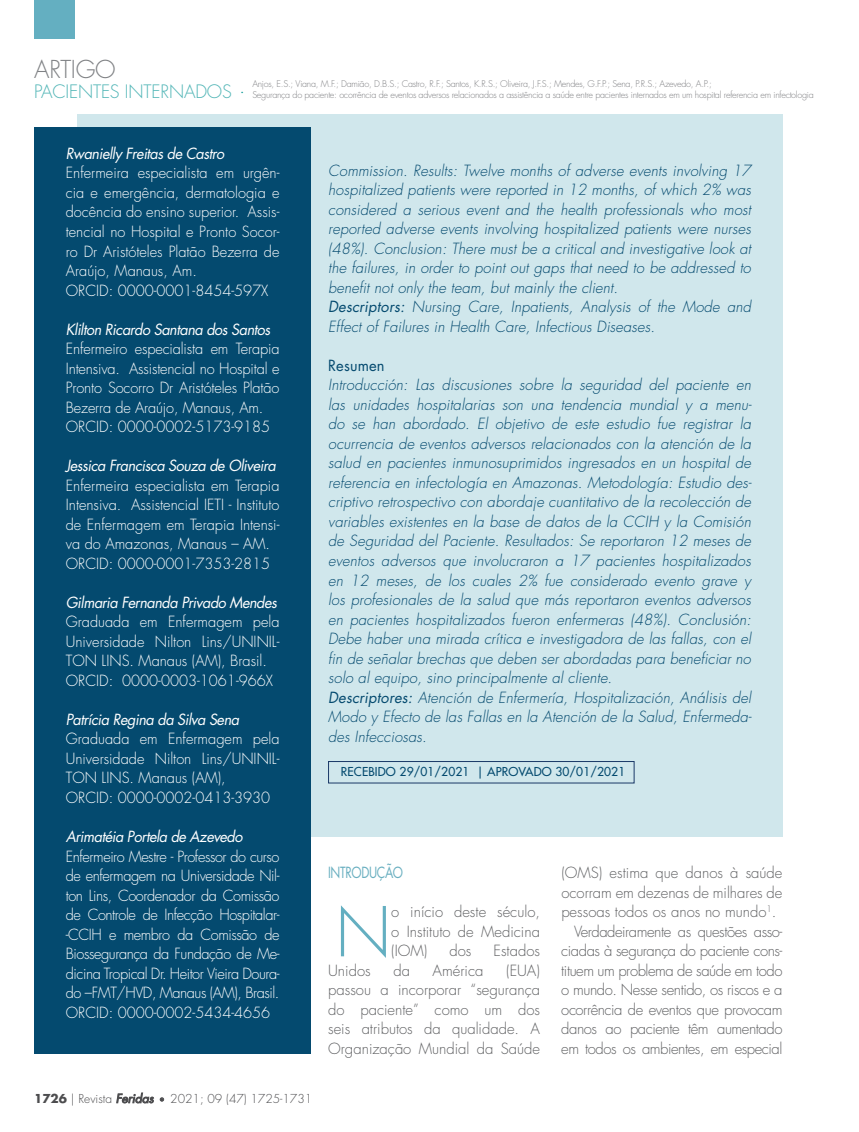
<style>
.page{position:relative;width:859px;height:1132px;background:#fff}
.page>*{position:absolute;margin:0;border:0;box-sizing:border-box;transform-origin:0 0}
.t1{font:300 66.75px "Futura Std";color:#64afc1}
.t2{font:300 24px "Futura Std";letter-spacing:-.01em;color:#808285}
.t3{font:italic 300 15px/19.5px "Futura Std";letter-spacing:.01em;color:#044a6f}
.t4{font:300 15px/19.5px "Futura Std";color:#fff}
.t5{font:300 15px/19.5px "Futura Std";letter-spacing:-.03em;color:#606163;text-align:justify}
.t6{font:italic 15px "Futura Std";letter-spacing:-.035em;color:#fff}
.t7{font:300 15px "Futura Std";color:#606163}
.t8{font:15px "Futura Std";letter-spacing:-.03em;color:#69afc0;scale:.79 1}
.t9{font:15px "Futura Std";letter-spacing:.01em;color:#044a6f}
.t10{font:300 12px "Futura Std";color:#4d4d4f}
.t11{font:500 12px "Futura Std";letter-spacing:.01em;color:#044a6f}
.t12{font:300 9px/10.8px "Futura Std";letter-spacing:-.03em;color:#818285}
.s1{font-size:18px;color:#53b6b7}
.s2{font-size:18px;color:#009693}
.s3{font-weight:700}
.s4{font-weight:400;font-style:italic}
.s5{font-size:9px}
.s6{font-weight:400}
</style>
<div class="page">
<svg style="left:116px;top:1092px;width:38px;height:11px"></svg>
<div style="left:34px;top:0;width:41px;height:39px;background:#64afc1"></div>
<div style="left:77px;top:115px;width:705px;height:721px;background:#d0e7ec"></div>
<div style="left:328px;top:760px;width:306px;height:23px;border:1px solid #1a3967"></div>
<div style="left:34px;top:127px;width:277px;height:926px;background:#044a6f"></div>
<h2 class="t2" style="left:34px;top:55px;width:83px">ARTIGO</h2>
<p class="t12" style="left:252px;top:78px;width:563px;text-indent:-218px"><span class="s1">PACIENTES INTERNADOS</span> <span class="s2">.</span> Anjos, E.S.; Viana, M.F.; Damião, D.B.S.; Castro, R.F.; Santos, K.R.S.; Oliveira, J.F.S.; Mendes, G.F.P.; Sena, P.R.S.; Azevedo, A.P.;<br>Segurança do paciente: ocorrência de eventos adversos relacionados a assistência a saúde entre pacientes internados em um hospital referencia em infectologia</p>
<p class="t6" style="left:66px;top:144px;width:160px">Rwanielly Freitas de Castro</p>
<p class="t4" style="left:66px;top:164px;width:215px">Enfermeira especialista em urgên&shy;cia e emergência, dermatologia e docência do ensino superior. Assis&shy;tencial no Hospital e Pronto Socor&shy;ro Dr Aristóteles Platão Bezerra de<br>Araújo, Manaus, Am.<br>ORCID: 0000-0001-8454-597X</p>
<p class="t6" style="left:66px;top:319px;width:206px">Klilton Ricardo Santana dos Santos</p>
<p class="t4" style="left:66px;top:339px;width:215px">Enfermeiro especialista em Terapia Intensiva. Assistencial no Hospital e Pronto Socorro Dr Aristóteles Platão Bezerra de Araújo, Manaus, Am.<br>ORCID: 0000-0002-5173-9185</p>
<p class="t6" style="left:66px;top:456px;width:211px">Jessica Francisca Souza de Oliveira</p>
<p class="t4" style="left:66px;top:476px;width:215px">Enfermeira especialista em Terapia Intensiva. Assistencial IETI - Instituto de Enfermagem em Terapia Intensi&shy;va do Amazonas, Manaus – AM.<br>ORCID: 0000-0001-7353-2815</p>
<p class="t6" style="left:66px;top:592px;width:213px">Gilmaria Fernanda Privado Mendes</p>
<p class="t4" style="left:66px;top:612px;width:215px">Graduada em Enfermagem pela<br>Universidade Nilton Lins/UNINIL-<br>TON LINS. Manaus (AM), Brasil.<br>ORCID: 0000-0003-1061-966X</p>
<p class="t6" style="left:66px;top:709px;width:175px">Patrícia Regina da Silva Sena</p>
<p class="t4" style="left:66px;top:729px;width:215px">Graduada em Enfermagem pela<br>Universidade Nilton Lins/UNINIL-<br>TON LINS. Manaus (AM),<br>ORCID: 0000-0002-0413-3930</p>
<p class="t6" style="left:66px;top:826px;width:178px">Arimatéia Portela de Azevedo</p>
<p class="t4" style="left:66px;top:846px;width:215px;text-align:justify">Enfermeiro Mestre - Professor do curso de enfermagem na Universidade Nil&shy;ton Lins, Coordenador da Comissão de Controle de Infecção Hospitalar--CCIH e membro da Comissão de Biossegurança da Fundação de Me&shy;dicina Tropical Dr. Heitor Vieira Doura&shy;do –FMT/HVD, Manaus (AM), Brasil.<br>ORCID: 0000-0002-5434-4656</p>
<p class="t10" style="left:34px;top:1090px;width:280px"><span class="s3">1726</span> | Revista <span class="s4">Feridas</span> <span class="s5">•</span> 2021; 09 (47) 1725-1731</p>
<p class="t3" style="left:328px;top:161px;width:424px">Commission. Results: Twelve months of adverse events involving 17 hospitalized patients were reported in 12 months, of which 2% was considered a serious event and the health professionals who most reported adverse events involving hospitalized patients were nurses (48%). Conclusion: There must be a critical and investigative look at the failures, in order to point out gaps that need to be addressed to benefit not only the team, but mainly the client.<br><span class="s6">Descriptors:</span> Nursing Care, Inpatients, Analysis of the Mode and Effect of Failures in Health Care, Infectious Diseases.</p>
<p class="t9" style="left:328px;top:355px;width:58px">Resumen</p>
<p class="t3" style="left:328px;top:375px;width:425px">Introducción: Las discusiones sobre la seguridad del paciente en las unidades hospitalarias son una tendencia mundial y a menu&shy;do se han abordado. El objetivo de este estudio fue registrar la ocurrencia de eventos adversos relacionados con la atención de la salud en pacientes inmunosuprimidos ingresados en un hospital de referencia en infectología en Amazonas. Metodología: Estudio des&shy;criptivo retrospectivo con abordaje cuantitativo de la recolección de variables existentes en la base de datos de la CCIH y la Comisión de Seguridad del Paciente. Resultados: Se reportaron 12 meses de eventos adversos que involucraron a 17 pacientes hospitalizados en 12 meses, de los cuales 2% fue considerado evento grave y los profesionales de la salud que más reportaron eventos adversos en pacientes hospitalizados fueron enfermeras (48%). Conclusión:<br>Debe haber una mirada crítica e investigadora de las fallas, con el fin de señalar brechas que deben ser abordadas para beneficiar no solo al equipo, sino principalmente al cliente.<br><span class="s6">Descriptores:</span> Atención de Enfermería, Hospitalización, Análisis del Modo y Efecto de las Fallas en la Atención de la Salud, Enfermeda&shy;des Infecciosas.</p>
<p class="t11" style="left:341px;top:764px;width:286px">RECEBIDO 29/01/2021 | APROVADO 30/01/2021</p>
<p class="t8" style="left:328px;top:862px;width:96px">INTRODUÇÃO</p>
<h1 class="t1" style="left:336px;top:891px;width:57px">N</h1>
<p class="t5" style="left:391px;top:902px;width:150px">o início deste século, o Instituto de Medicina (IOM)</p>
<p class="t5" style="left:449px;top:941px;width:24px">dos</p>
<p class="t7" style="left:493px;top:941px;width:48px">Estados</p>
<p class="t5" style="left:328px;top:960px;width:44px">Unidos</p>
<p class="t5" style="left:393px;top:960px;width:18px">da</p>
<p class="t7" style="left:433px;top:960px;width:52px">América</p>
<p class="t5" style="left:328px;top:960px;width:213px;text-indent:178px">(EUA) passou a incorporar “segurança do paciente” como um dos seis atributos da qualidade. A Organização Mundial da Saúde</p>
<p class="t7" style="left:561px;top:863px;width:223px">(OMS) estima que danos à saúde</p>
<p class="t7" style="left:561px;top:882px;width:223px">ocorram em dezenas de milhares de</p>
<p class="t7" style="left:561px;top:902px;width:217px">pessoas todos os anos no mundo<sup>1</sup>.</p>
<p class="t5" style="left:574px;top:921px;width:210px">Verdadeiramente as questões asso-</p>
<p class="t5" style="left:561px;top:941px;width:223px">ciadas à segurança do paciente cons-</p>
<p class="t5" style="left:561px;top:960px;width:223px">tituem um problema de saúde em todo</p>
<p class="t5" style="left:561px;top:980px;width:223px">o mundo. Nesse sentido, os riscos e a</p>
<p class="t5" style="left:561px;top:999px;width:223px">ocorrência de eventos que provocam</p>
<p class="t5" style="left:561px;top:1019px;width:223px">danos ao paciente têm aumentado</p>
<p class="t5" style="left:561px;top:1038px;width:223px">em todos os ambientes, em especial</p>
</div>
